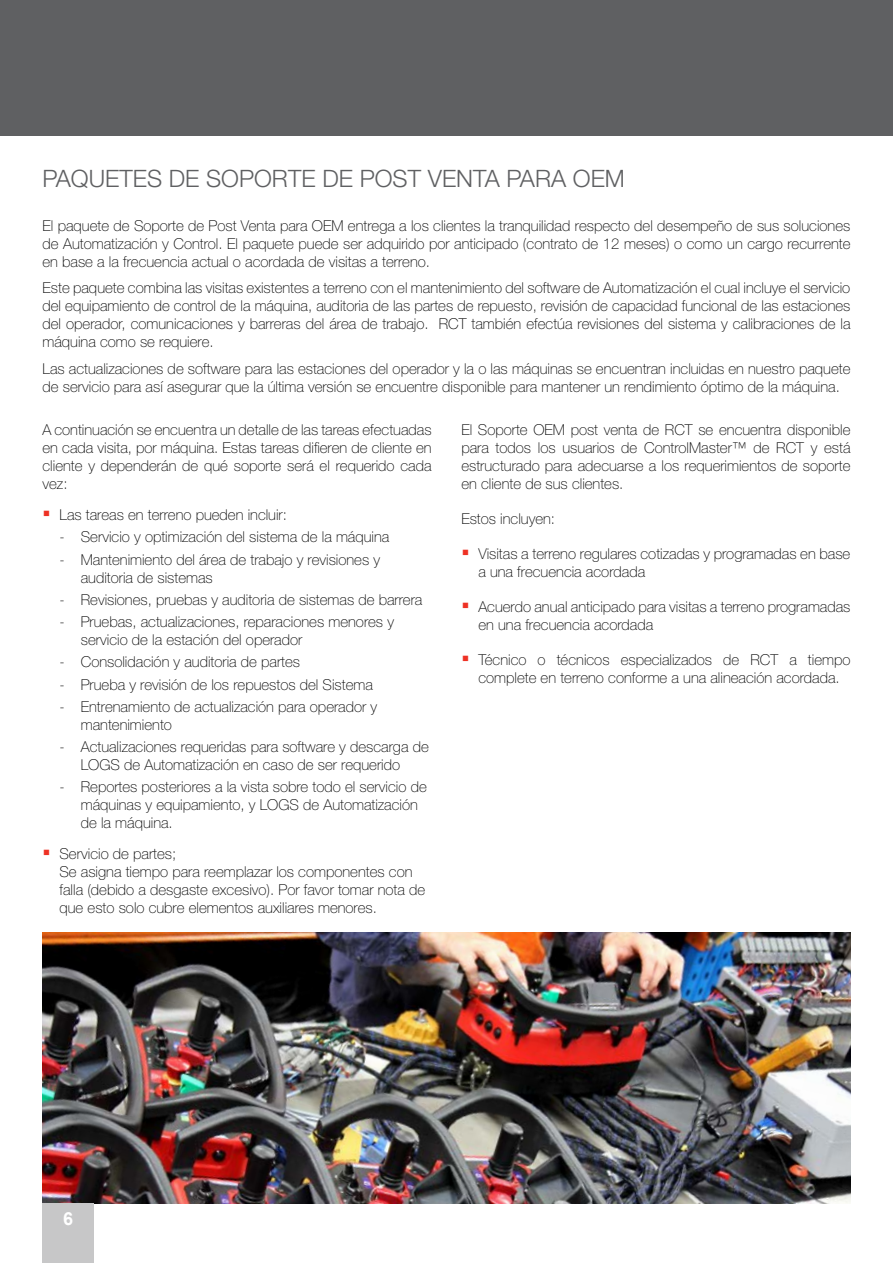
<style>
.page{position:relative;width:893px;height:1263px;background:#fff}
.page>*{position:absolute;margin:0;border:0;box-sizing:border-box;transform-origin:0 0}
.t1{font:300 24px "Helvetica Neue LT Std";color:#5f6062}
.t2{font:700 18px "Arial";color:#fff}
.t3{font:100 15px/18px "Helvetica Neue LT Std";color:#000}
</style>
<div class="page">
<div style="left:0;top:0;width:893px;height:136px;background:#5f6062"></div>
<img style="left:43px;top:932px;width:807px;height:271px">
<div style="left:43px;top:1203px;width:51px;height:60px;background:#c7c7c8"></div>
<h1 class="t1" style="left:43px;top:164px;width:584px">PAQUETES DE SOPORTE DE POST VENTA PARA OEM</h1>
<p class="t3" style="left:43px;top:216px;width:809px;text-align:justify">El paquete de Soporte de Post Venta para OEM entrega a los clientes la tranquilidad respecto del desempeño de sus soluciones de Automatización y Control. El paquete puede ser adquirido por anticipado (contrato de 12 meses) o como un cargo recurrente en base a la frecuencia actual o acordada de visitas a terreno.</p>
<p class="t3" style="left:43px;top:279px;width:809px;text-align:justify">Este paquete combina las visitas existentes a terreno con el mantenimiento del software de Automatización el cual incluye el servicio del equipamiento de control de la máquina, auditoria de las partes de repuesto, revisión de capacidad funcional de las estaciones del operador, comunicaciones y barreras del área de trabajo. RCT también efectúa revisiones del sistema y calibraciones de la máquina como se requiere.</p>
<p class="t3" style="left:43px;top:359px;width:809px">Las actualizaciones de software para las estaciones del operador y la o las máquinas se encuentran incluidas en nuestro paquete de servicio para así asegurar que la última versión se encuentre disponible para mantener un rendimiento óptimo de la máquina.</p>
<p class="t3" style="left:43px;top:421px;width:391px;text-align:justify">A continuación se encuentra un detalle de las tareas efectuadas en cada visita, por máquina. Estas tareas difieren de cliente en cliente y dependerán de qué soporte será el requerido cada vez:</p>
<p class="t3" style="left:60px;top:506px;width:229px">Las tareas en terreno pueden incluir:</p>
<p class="t3" style="left:60px;top:528px;width:331px">- Servicio y optimización del sistema de la máquina</p>
<p class="t3" style="left:81px;top:550px;width:301px;text-indent:-21px">- Mantenimiento del área de trabajo y revisiones y auditoria de sistemas</p>
<p class="t3" style="left:60px;top:590px;width:364px">- Revisiones, pruebas y auditoria de sistemas de barrera</p>
<p class="t3" style="left:81px;top:613px;width:315px;text-indent:-21px">- Pruebas, actualizaciones, reparaciones menores y servicio de la estación del operador</p>
<p class="t3" style="left:60px;top:653px;width:242px">- Consolidación y auditoria de partes</p>
<p class="t3" style="left:60px;top:675px;width:315px">- Prueba y revisión de los repuestos del Sistema</p>
<p class="t3" style="left:81px;top:697px;width:298px;text-indent:-21px">- Entrenamiento de actualización para operador y mantenimiento</p>
<p class="t3" style="left:60px;top:738px;width:371px;text-align:center">- Actualizaciones requeridas para software y descarga de<br>LOGS de Automatización en caso de ser requerido</p>
<p class="t3" style="left:81px;top:778px;width:348px;text-indent:-21px">- Reportes posteriores a la vista sobre todo el servicio de máquinas y equipamiento, y LOGS de Automatización de la máquina.</p>
<p class="t3" style="left:60px;top:845px;width:367px">Servicio de partes;<br>Se asigna tiempo para reemplazar los componentes con falla (debido a desgaste excesivo). Por favor tomar nota de que esto solo cubre elementos auxiliares menores.</p>
<p class="t3" style="left:461px;top:421px;width:391px;text-align:justify">El Soporte OEM post venta de RCT se encuentra disponible para todos los usuarios de ControlMaster™ de RCT y está estructurado para adecuarse a los requerimientos de soporte en cliente de sus clientes.</p>
<p class="t3" style="left:461px;top:510px;width:95px">Estos incluyen:</p>
<p class="t3" style="left:478px;top:545px;width:373px">Visitas a terreno regulares cotizadas y programadas en base a una frecuencia acordada</p>
<p class="t3" style="left:478px;top:598px;width:374px">Acuerdo anual anticipado para visitas a terreno programadas en una frecuencia acordada</p>
<p class="t3" style="left:478px;top:651px;width:374px">Técnico o técnicos especializados de RCT a tiempo complete en terreno conforme a una alineación acordada.</p>
<p class="t2" style="left:63px;top:1206px;width:12px">6</p>
</div>
